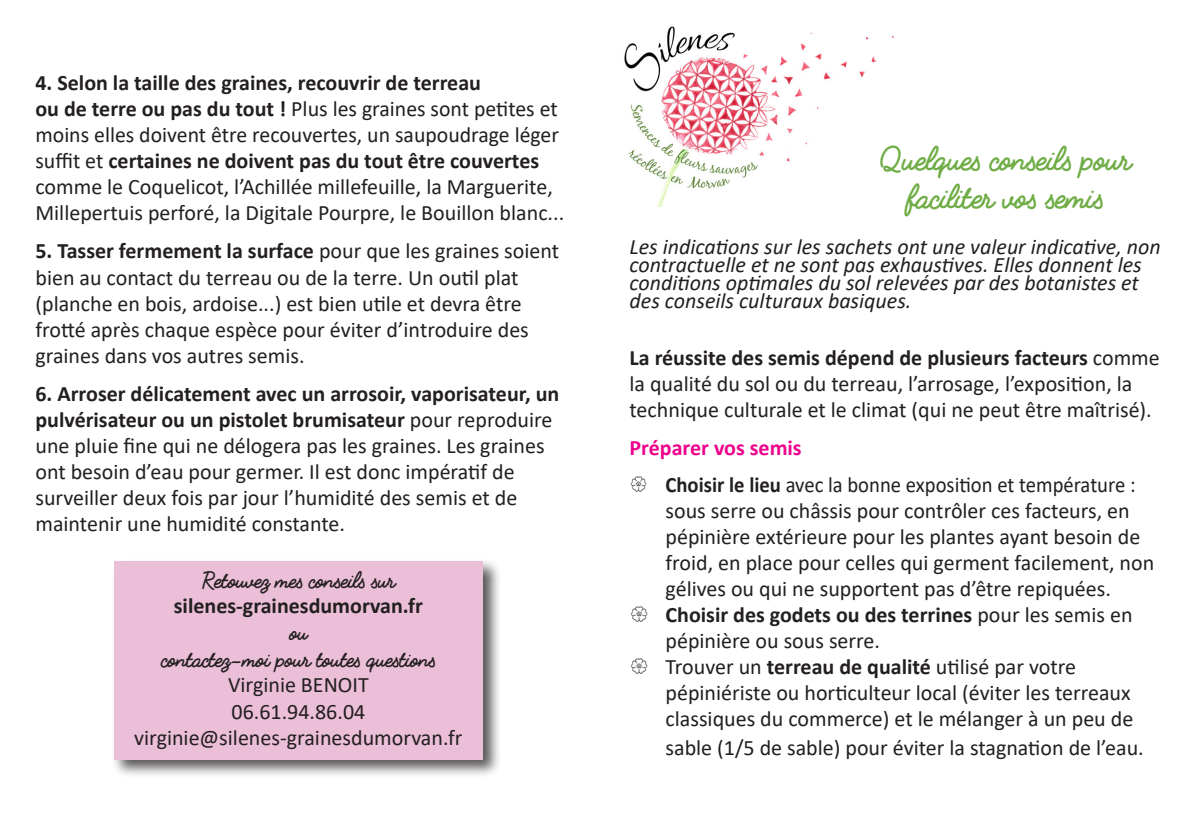
<style>
.page{position:relative;width:1191px;height:840px;background:#fff}
.page>*{position:absolute;margin:0;border:0;box-sizing:border-box;transform-origin:0 0}
.t1{font:700 32px "Fabfelt Script";color:#70ad47}
.t2{font:22px/26px "Calibri";color:#231f20}
.t3{font:22px/26px "Calibri";color:#231f20;scale:.94 1}
.t4{font:italic 22px/18px "Calibri";color:#231f20}
.t5{font:700 22px "Calibri";color:#231f20}
.t6{font:700 22px "Fabfelt Script";color:#231f20}
.t7{font:700 22px "Calibri";color:#ed028c}
.s1{font-weight:700}
</style>
<div class="page">
<img style="left:624px;top:27px;width:270px;height:179px">
<div style="left:111px;top:558px;width:391px;height:220px;background:#231f20;opacity:.75"></div>
<div style="left:114px;top:561px;width:368px;height:198px;background:#ebbfd7"></div>
<p class="t5" style="left:35px;top:67px;width:447px">4. Selon la taille des graines, recouvrir de terreau</p>
<p class="t2" style="left:35px;top:95px;width:530px"><span class="s1">ou de terre ou pas du tout !</span> Plus les graines sont petites et moins elles doivent être recouvertes, un saupoudrage léger suffit et <span class="s1">certaines ne doivent pas du tout être couvertes </span>comme le Coquelicot, l’Achillée millefeuille, la Marguerite, Millepertuis perforé, la Digitale Pourpre, le Bouillon blanc...</p>
<p class="t2" style="left:35px;top:237px;width:525px"><span class="s1">5. Tasser fermement la surface</span> pour que les graines soient bien au contact du terreau ou de la terre. Un outil plat (planche en bois, ardoise...) est bien utile et devra être frotté après chaque espèce pour éviter d’introduire des graines dans vos autres semis.</p>
<p class="t2" style="left:35px;top:379px;width:525px"><span class="s1">6. Arroser délicatement avec un arrosoir, vaporisateur, un pulvérisateur ou un pistolet brumisateur</span> pour reproduire une pluie fine qui ne délogera pas les graines. Les graines ont besoin d’eau pour germer. Il est donc impératif de surveiller deux fois par jour l’humidité des semis et de maintenir une humidité constante.</p>
<p class="t6" style="left:201px;top:564px;width:195px">Retouvez mes conseils sur</p>
<p class="t5" style="left:174px;top:589px;width:251px">silenes-grainesdumorvan.fr</p>
<p class="t6" style="left:289px;top:617px;width:19px">ou</p>
<p class="t6" style="left:161px;top:643px;width:276px">contactez-moi pour toutes questions</p>
<p class="t2" style="left:228px;top:671px;width:142px">Virginie BENOIT</p>
<p class="t2" style="left:231px;top:697px;width:135px">06.61.94.86.04</p>
<p class="t2" style="left:134px;top:723px;width:330px">virginie@silenes-grainesdumorvan.fr</p>
<p class="t1" style="left:879px;top:137px;width:254px">Quelques conseils pour</p>
<p class="t1" style="left:906px;top:175px;width:199px">faciliter vos semis</p>
<p class="t4" style="left:629px;top:237px;width:533px">Les indications sur les sachets ont une valeur indicative, non contractuelle et ne sont pas exhaustives. Elles donnent les conditions optimales du sol relevées par des botanistes et des conseils culturaux basiques.</p>
<p class="t2" style="left:629px;top:343px;width:532px"><span class="s1">La réussite des semis dépend de plusieurs facteurs</span> comme la qualité du sol ou du terreau, l’arrosage, l’exposition, la technique culturale et le climat (qui ne peut être maîtrisé).</p>
<p class="t7" style="left:629px;top:431px;width:174px">Préparer vos semis</p>
<p class="t3" style="left:665px;top:471px;width:521px"><span class="s1">Choisir le lieu</span> avec la bonne exposition et température : sous serre ou châssis pour contrôler ces facteurs, en pépinière extérieure pour les plantes ayant besoin de froid, en place pour celles qui germent facilement, non gélives ou qui ne supportent pas d’être repiquées.</p>
<p class="t2" style="left:665px;top:601px;width:468px"><span class="s1">Choisir des godets ou des terrines</span> pour les semis en pépinière ou sous serre.</p>
<p class="t2" style="left:665px;top:653px;width:469px">Trouver un <span class="s1">terreau de qualité</span> utilisé par votre pépiniériste ou horticulteur local (éviter les terreaux classiques du commerce) et le mélanger à un peu de</p>
<p class="t2" style="left:665px;top:733px;width:480px">sable (1/5 de sable) pour éviter la stagnation de l’eau.</p>
</div>
